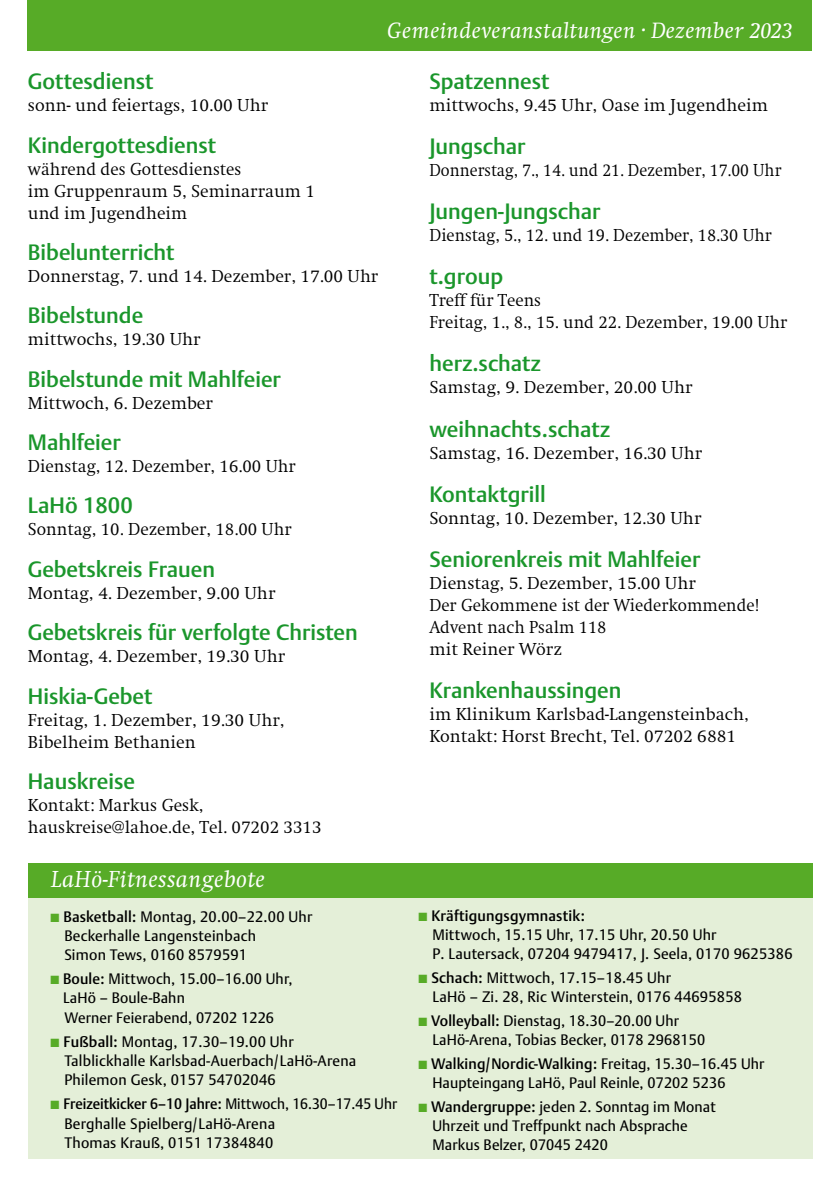
<style>
.page{position:relative;width:840px;height:1191px;background:#fff}
.page>*{position:absolute;margin:0;border:0;box-sizing:border-box;transform-origin:0 0}
.t1{font:italic 24px "Swift EF";letter-spacing:.02em;color:#fff}
.t2{font:italic 23px "Swift EF";letter-spacing:.025em;color:#fff}
.t3{font:500 22px "DTL Argo TOT";color:#1a962b}
.t4{font:300 18px/22px "Swift EF";color:#000}
.t5{font:300 18px/22px "Swift EF";color:#000;scale:.96 1}
.t6{font:300 18px "Swift EF";color:#000;scale:.91 1}
.t7{font:300 18px "Swift EF";color:#000;scale:.94 1}
.t8{font:15px/19px "DTL Argo TOT";letter-spacing:.015em;color:#000}
.t9{font:15px/19px "DTL Argo TOT";letter-spacing:.015em;color:#000;scale:.94 1}
.s1{color:#57ab27}
.s2{font-weight:500}
</style>
<div class="page">
<div style="left:28px;top:0;width:783px;height:51px;background:#57ab27"></div>
<div style="left:28px;top:896px;width:783px;height:262px;background:#e4efd8"></div>
<div style="left:28px;top:863px;width:783px;height:34px;background:#57ab27"></div>
<h2 class="t2" style="left:387px;top:18px;width:406px">Gemeindeveranstaltungen · Dezember 2023</h2>
<h3 class="t3" style="left:28px;top:68px;width:127px">Gottesdienst</h3>
<p class="t4" style="left:28px;top:95px;width:242px">sonn- und feiertags, 10.00 Uhr</p>
<h3 class="t3" style="left:28px;top:132px;width:189px">Kindergottesdienst</h3>
<p class="t5" style="left:28px;top:158px;width:300px">während des Gottesdienstes<br>im Gruppenraum 5, Seminarraum 1 und im Jugendheim</p>
<h3 class="t3" style="left:28px;top:239px;width:148px">Bibelunterricht</h3>
<p class="t4" style="left:28px;top:265px;width:352px">Donnerstag, 7. und 14. Dezember, 17.00 Uhr</p>
<h3 class="t3" style="left:28px;top:302px;width:117px">Bibelstunde</h3>
<p class="t4" style="left:28px;top:329px;width:174px">mittwochs, 19.30 Uhr</p>
<h3 class="t3" style="left:28px;top:366px;width:254px">Bibelstunde mit Mahlfeier</h3>
<p class="t4" style="left:28px;top:392px;width:186px">Mittwoch, 6. Dezember</p>
<h3 class="t3" style="left:28px;top:429px;width:94px">Mahlfeier</h3>
<p class="t4" style="left:28px;top:455px;width:269px">Dienstag, 12. Dezember, 16.00 Uhr</p>
<h3 class="t3" style="left:28px;top:492px;width:106px">LaHö 1800</h3>
<p class="t4" style="left:28px;top:519px;width:265px">Sonntag, 10. Dezember, 18.00 Uhr</p>
<h3 class="t3" style="left:28px;top:555px;width:189px">Gebetskreis Frauen</h3>
<p class="t4" style="left:28px;top:582px;width:249px">Montag, 4. Dezember, 9.00 Uhr</p>
<h3 class="t3" style="left:28px;top:619px;width:331px">Gebetskreis für verfolgte Christen</h3>
<p class="t4" style="left:28px;top:645px;width:259px">Montag, 4. Dezember, 19.30 Uhr</p>
<h3 class="t3" style="left:28px;top:683px;width:126px">Hiskia-Gebet</h3>
<p class="t4" style="left:28px;top:709px;width:258px">Freitag, 1. Dezember, 19.30 Uhr,<br>Bibelheim Bethanien</p>
<h3 class="t3" style="left:28px;top:768px;width:109px">Hauskreise</h3>
<p class="t4" style="left:28px;top:794px;width:295px">Kontakt: Markus Gesk, hauskreise@lahoe.de, Tel. 07202 3313</p>
<h3 class="t3" style="left:429px;top:68px;width:121px">Spatzennest</h3>
<p class="t4" style="left:429px;top:95px;width:340px">mittwochs, 9.45 Uhr, Oase im Jugendheim</p>
<h3 class="t3" style="left:429px;top:133px;width:97px">Jungschar</h3>
<p class="t6" style="left:429px;top:161px;width:388px">Donnerstag, 7., 14. und 21. Dezember, 17.00 Uhr</p>
<h3 class="t3" style="left:429px;top:198px;width:172px">Jungen-Jungschar</h3>
<p class="t7" style="left:429px;top:226px;width:365px">Dienstag, 5., 12. und 19. Dezember, 18.30 Uhr</p>
<h3 class="t3" style="left:429px;top:263px;width:75px">t.group</h3>
<p class="t5" style="left:429px;top:290px;width:374px">Treff für Teens<br>Freitag, 1., 8., 15. und 22. Dezember, 19.00 Uhr</p>
<h3 class="t3" style="left:429px;top:350px;width:113px">herz.schatz</h3>
<p class="t4" style="left:429px;top:377px;width:264px">Samstag, 9. Dezember, 20.00 Uhr</p>
<h3 class="t3" style="left:429px;top:416px;width:182px">weihnachts.schatz</h3>
<p class="t4" style="left:429px;top:442px;width:274px">Samstag, 16. Dezember, 16.30 Uhr</p>
<h3 class="t3" style="left:429px;top:480px;width:118px">Kontaktgrill</h3>
<p class="t4" style="left:429px;top:507px;width:273px">Sonntag, 10. Dezember, 12.30 Uhr</p>
<h3 class="t3" style="left:429px;top:545px;width:272px">Seniorenkreis mit Mahlfeier</h3>
<p class="t4" style="left:429px;top:572px;width:330px">Dienstag, 5. Dezember, 15.00 Uhr<br>Der Gekommene ist der Wiederkommende!<br>Advent nach Psalm 118<br>mit Reiner Wörz</p>
<h3 class="t3" style="left:429px;top:677px;width:193px">Krankenhaussingen</h3>
<p class="t4" style="left:429px;top:703px;width:321px">im Klinikum Karlsbad-Langensteinbach,<br>Kontakt: Horst Brecht, Tel. 07202 6881</p>
<h1 class="t1" style="left:51px;top:865px;width:215px">LaHö-Fitnessangebote</h1>
<p class="t8" style="left:64px;top:907px;width:249px;text-indent:-14px"><span class="s1">■</span> <span class="s2">Basketball:</span> Montag, 20.00–22.00 Uhr<br>Beckerhalle Langensteinbach<br>Simon Tews, 0160 8579591</p>
<p class="t8" style="left:63px;top:969px;width:231px;text-indent:-13px"><span class="s1">■</span> <span class="s2">Boule:</span> Mittwoch, 15.00–16.00 Uhr,<br>LaHö – Boule-Bahn<br>Werner Feierabend, 07202 1226</p>
<p class="t8" style="left:64px;top:1032px;width:293px;text-indent:-14px"><span class="s1">■</span> <span class="s2">Fußball:</span> Montag, 17.30–19.00 Uhr<br>Talblickhalle Karlsbad-Auerbach/LaHö-Arena<br>Philemon Gesk, 0157 54702046</p>
<p class="t9" style="left:64px;top:1094px;width:355px;text-indent:-14px"><span class="s1">■</span> <span class="s2">Freizeitkicker 6–10 Jahre:</span> Mittwoch, 16.30–17.45 Uhr<br>Berghalle Spielberg/LaHö-Arena<br>Thomas Krauß, 0151 17384840</p>
<p class="t8" style="left:432px;top:906px;width:361px;text-indent:-14px"><span class="s1">■</span> <span class="s2">Kräftigungsgymnastik:<br></span>Mittwoch, 15.15 Uhr, 17.15 Uhr, 20.50 Uhr<br>P. Lautersack, 07204 9479417, J. Seela, 0170 9625386</p>
<p class="t8" style="left:432px;top:968px;width:311px;text-indent:-14px"><span class="s1">■</span> <span class="s2">Schach:</span> Mittwoch, 17.15–18.45 Uhr<br>LaHö – Zi. 28, Ric Winterstein, 0176 44695858</p>
<p class="t8" style="left:432px;top:1011px;width:274px;text-indent:-14px"><span class="s1">■</span> <span class="s2">Volleyball:</span> Dienstag, 18.30–20.00 Uhr<br>LaHö-Arena, Tobias Becker, 0178 2968150</p>
<p class="t8" style="left:432px;top:1054px;width:333px;text-indent:-14px"><span class="s1">■</span> <span class="s2">Walking/Nordic-Walking:</span> Freitag, 15.30–16.45 Uhr<br>Haupteingang LaHö, Paul Reinle, 07202 5236</p>
<p class="t8" style="left:432px;top:1097px;width:285px;text-indent:-14px"><span class="s1">■</span> <span class="s2">Wandergruppe:</span> jeden 2. Sonntag im Monat<br>Uhrzeit und Treffpunkt nach Absprache<br>Markus Belzer, 07045 2420</p>
</div>
